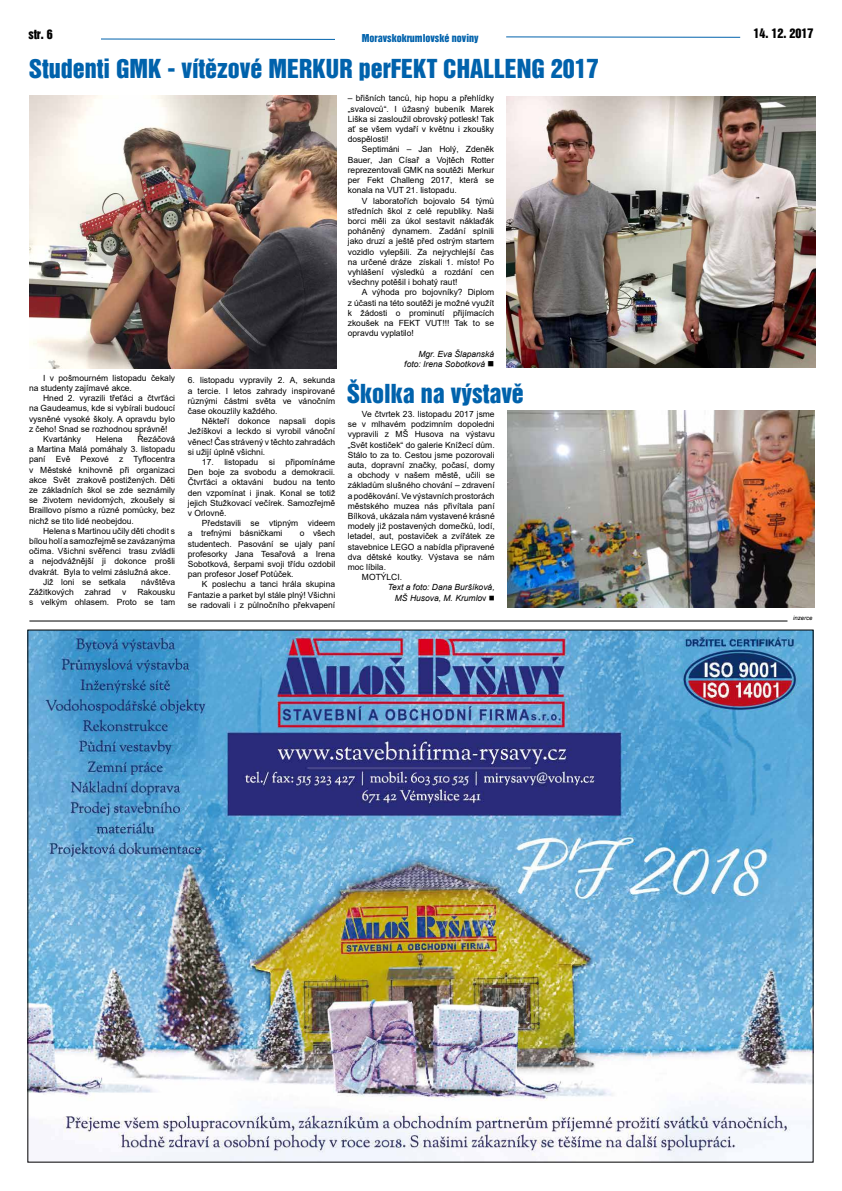
<style>
.page{position:relative;width:842px;height:1191px;background:#fff}
.page>*{position:absolute;margin:0;border:0;box-sizing:border-box;transform-origin:0 0}
.t1{font:24px "Switzerland Inserat";color:#0062ac}
.t2{font:12px "Switzerland Inserat";color:#000}
.t3{font:10px "Switzerland Inserat";color:#0062ac}
.t4{font:8.5px/10.2px "Arial";color:#000;text-align:justify}
.t5{font:italic 8.5px/10.2px "Arial";color:#000;text-align:right}
.t6{font:italic 6px "Arial";color:#000}
.s1{font-style:normal}
</style>
<div class="page">
<svg style="left:506px;top:36px;width:235px;height:2px"></svg>
<svg style="left:101px;top:38px;width:234px;height:2px"></svg>
<hr style="left:29px;top:620px;width:758px;height:1px;background:#000">
<img style="left:29px;top:631px;width:783px;height:529px">
<img style="left:29px;top:95px;width:307px;height:273px">
<img style="left:507px;top:96px;width:308px;height:271px">
<img style="left:507px;top:411px;width:307px;height:196px">
<h2 class="t2" style="left:28px;top:27px;width:26px">str. 6</h2>
<h2 class="t2" style="left:754px;top:26px;width:61px">14. 12. 2017</h2>
<p class="t3" style="left:362px;top:32px;width:118px">Moravskokrumlovské noviny</p>
<h1 class="t1" style="left:29px;top:53px;width:571px">Studenti GMK - vítězové MERKUR perFEKT CHALLENG 2017</h1>
<p class="t4" style="left:29px;top:373px;width:148px;text-indent:14px">I v pošmourném listopadu čekaly na studenty zajímavé akce.</p>
<p class="t4" style="left:43px;top:393px;width:133px">Hned 2. vyrazili třeťáci a čtvrťáci</p>
<p class="t4" style="left:29px;top:403px;width:148px">na Gaudeamus, kde si vybírali budoucí</p>
<p class="t4" style="left:29px;top:413px;width:148px">vysněné vysoké školy. A opravdu bylo</p>
<p class="t4" style="left:29px;top:424px;width:140px">z čeho! Snad se rozhodnou správně!</p>
<p class="t4" style="left:43px;top:434px;width:39px">Kvartánky</p>
<p class="t4" style="left:96px;top:434px;width:28px">Helena</p>
<p class="t4" style="left:29px;top:434px;width:148px;text-indent:108px">Řezáčová a Martina Malá pomáhaly 3. listopadu paní Evě Pexové z Tyflocentra v Městské knihovně při organizaci akce Svět zrakově postižených. Děti ze základních škol se zde seznámily se životem nevidomých, zkoušely si Braillovo písmo a různé pomůcky, bez nichž se tito lidé neobejdou.</p>
<p class="t4" style="left:43px;top:526px;width:133px">Helena s Martinou učily děti chodit s</p>
<p class="t4" style="left:29px;top:536px;width:148px">bílou holí a samozřejmě se zavázanýma</p>
<p class="t4" style="left:29px;top:546px;width:148px">očima. Všichni svěřenci trasu zvládli</p>
<p class="t4" style="left:29px;top:556px;width:148px">a nejodvážnější ji dokonce prošli</p>
<p class="t4" style="left:29px;top:566px;width:143px">dvakrát. Byla to velmi záslužná akce.</p>
<p class="t4" style="left:43px;top:577px;width:84px">Již loni se setkala</p>
<p class="t4" style="left:141px;top:577px;width:36px">návštěva</p>
<p class="t4" style="left:29px;top:587px;width:46px">Zážitkových</p>
<p class="t4" style="left:85px;top:587px;width:27px">zahrad</p>
<p class="t4" style="left:122px;top:587px;width:6px">v</p>
<p class="t4" style="left:29px;top:587px;width:148px;text-align:right">Rakousku<br>s velkým ohlasem. Proto se tam</p>
<p class="t4" style="left:188px;top:375px;width:149px">6. listopadu vypravily 2. A, sekunda a tercie. I letos zahrady inspirované různými částmi světa ve vánočním čase okouzlily každého.</p>
<p class="t4" style="left:188px;top:416px;width:149px;text-indent:14px">Někteří dokonce napsali dopis Ježíškovi a leckdo si vyrobil vánoční věnec! Čas strávený v těchto zahradách si užijí úplně všichni.</p>
<p class="t4" style="left:188px;top:457px;width:149px;text-indent:14px">17. listopadu si připomínáme Den boje za svobodu a demokracii.<br>Čtvrťáci a oktaváni budou na tento den vzpomínat i jinak. Konal se totiž jejich Stužkovací večírek. Samozřejmě v Orlovně.</p>
<p class="t4" style="left:188px;top:518px;width:149px;text-indent:14px">Představili se vtipným videem a trefnými básničkami</p>
<p class="t4" style="left:188px;top:528px;width:149px;text-indent:112px">o všech studentech. Pasování se ujaly paní profesorky Jana Tesařová a Irena Sobotková, šerpami svoji třídu ozdobil pan profesor Josef Potůček.</p>
<p class="t4" style="left:188px;top:579px;width:149px;text-indent:14px">K poslechu a tanci hrála skupina Fantazie a parket byl stále plný! Všichni se radovali i z půlnočního překvapení</p>
<p class="t4" style="left:348px;top:93px;width:148px">– břišních tanců, hip hopu a přehlídky „svalovců“. I úžasný bubeník Marek Liška si zasloužil obrovský potlesk! Tak ať se všem vydaří v květnu i zkoušky dospělosti!</p>
<p class="t4" style="left:348px;top:144px;width:148px;text-indent:14px">Septimáni – Jan Holý, Zdeněk Bauer, Jan Císař a Vojtěch Rotter reprezentovali GMK na soutěži Merkur per Fekt Challeng 2017, která se konala na VUT 21. listopadu.</p>
<p class="t4" style="left:348px;top:195px;width:148px;text-indent:14px">V laboratořích bojovalo 54 týmů středních škol z celé republiky. Naši borci měli za úkol sestavit náklaďák poháněný dynamem. Zadání splnili jako druzí a ještě před ostrým startem vozidlo vylepšili. Za nejrychlejší čas na určené dráze získali 1. místo! Po vyhlášení výsledků a rozdání cen všechny potěšil i bohatý raut!</p>
<p class="t4" style="left:348px;top:287px;width:148px;text-indent:14px">A výhoda pro bojovníky? Diplom z účasti na této soutěži je možné využít k žádosti o prominutí přijímacích zkoušek na FEKT VUT!!! Tak to se opravdu vyplatilo!</p>
<p class="t5" style="left:404px;top:348px;width:91px;line-height:10.8px">Mgr. Eva Šlapanská foto: Irena Sobotková ■</p>
<h1 class="t1" style="left:347px;top:378px;width:179px">Školka na výstavě</h1>
<p class="t4" style="left:362px;top:409px;width:134px">Ve čtvrtek 23. listopadu 2017 jsme</p>
<p class="t4" style="left:348px;top:419px;width:148px">se v mlhavém podzimním dopoledni</p>
<p class="t4" style="left:348px;top:429px;width:148px">vypravili z MŠ Husova na výstavu</p>
<p class="t4" style="left:348px;top:439px;width:148px">„Svět kostiček“ do galerie Knížecí dům.</p>
<p class="t4" style="left:348px;top:449px;width:148px">Stálo to za to. Cestou jsme pozorovali</p>
<p class="t4" style="left:348px;top:460px;width:148px">auta, dopravní značky, počasí, domy</p>
<p class="t4" style="left:348px;top:470px;width:148px">a obchody v našem městě, učili se</p>
<p class="t4" style="left:348px;top:480px;width:148px">základům slušného chování – zdravení</p>
<p class="t4" style="left:348px;top:490px;width:148px">a poděkování. Ve výstavních prostorách</p>
<p class="t4" style="left:348px;top:500px;width:148px">městského muzea nás přivítala paní</p>
<p class="t4" style="left:348px;top:511px;width:148px">Bílková, ukázala nám vystavené krásné</p>
<p class="t4" style="left:348px;top:521px;width:148px">modely již postavených domečků, lodí,</p>
<p class="t4" style="left:348px;top:531px;width:148px">letadel, aut, postaviček a zvířátek ze</p>
<p class="t4" style="left:348px;top:541px;width:148px">stavebnice LEGO a nabídla připravené</p>
<p class="t4" style="left:348px;top:551px;width:148px">dva dětské koutky. Výstava se nám</p>
<p class="t4" style="left:348px;top:562px;width:40px">moc líbila.</p>
<p class="t4" style="left:362px;top:572px;width:42px">MOTÝLCI.</p>
<p class="t5" style="left:388px;top:582px;width:108px">Text a foto: Dana Buršíková,<br>MŠ Husova, M. Krumlo<span class="s1">v</span> ■</p>
<p class="t6" style="left:793px;top:613px;width:21px">inzerce</p>
</div>
